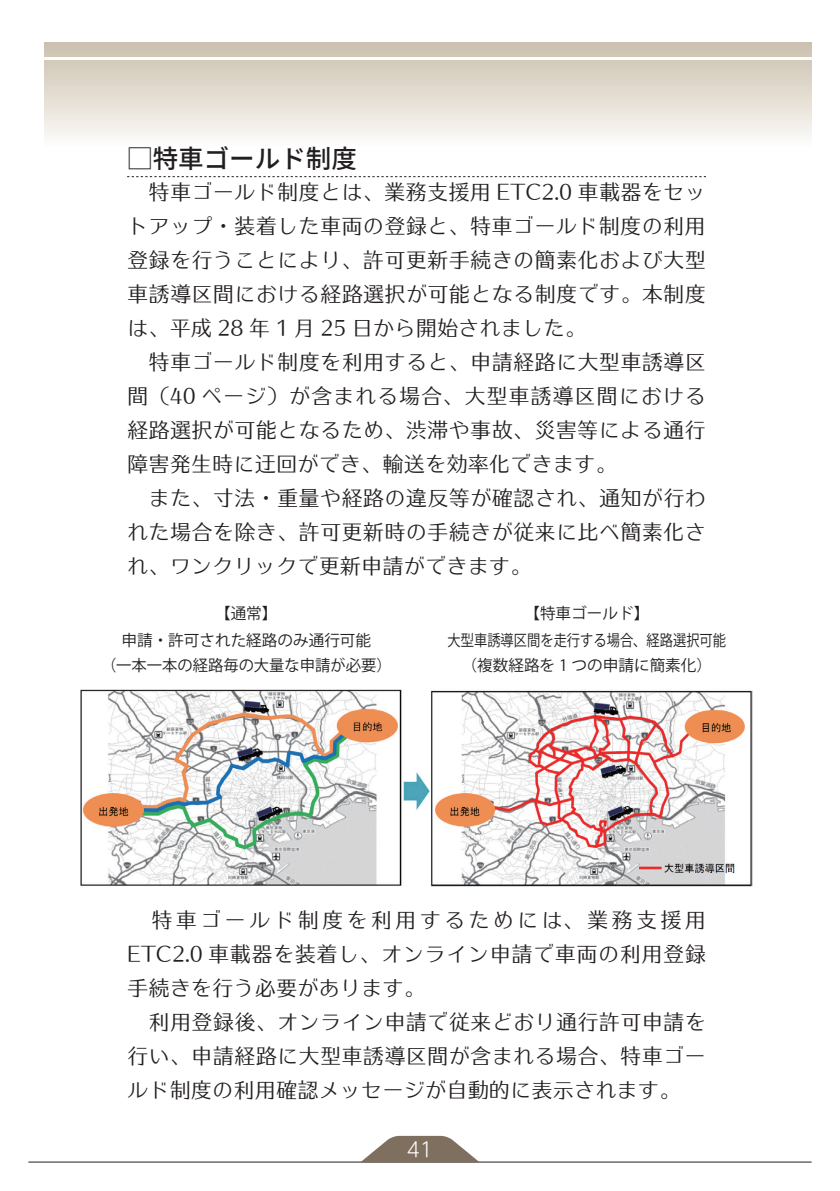
<style>
.page{position:relative;width:840px;height:1191px;background:#fff}
.page>*{position:absolute;margin:0;border:0;box-sizing:border-box;transform-origin:0 0}
.t1{font:500 25.6px "Noto Sans CJ Kjp";color:#231f20}
.t2{font:21.2px/34px "Kan 48 Typos Std";letter-spacing:.01em;color:#231f20}
.t3{font:300 19.8px "UD Shin M Go Pr 6 N";color:#fff}
.t4{font:15.6px/25.6px "Koz Go Pr 6 N";color:#231f20;text-align:center}
.t5{font:15.6px/25.6px "Koz Go Pr 6 N";color:#231f20;text-align:center;scale:.85 1}
.s1{font-family:"UD Shin Go Pr 6 N";font-weight:300}
</style>
<div class="page">
<hr style="left:28px;top:1161px;width:783px;height:1px;background:#231f20">
<div style="left:44px;top:42px;width:767px;height:105px;background:linear-gradient(to bottom,#cbbfac,#fcfcfa)"></div>
<hr style="left:44px;top:57px;width:767px;height:2px;background:#fff">
<svg style="left:360px;top:1135px;width:119px;height:27px"></svg>
<svg style="left:127px;top:176px;width:578px;height:1px"></svg>
<img style="left:81px;top:690px;width:671px;height:197px">
<p class="t1" style="left:127px;top:144px;width:231px"><span class="s1">□</span>特車ゴールド制度</p>
<p class="t2" style="left:127px;top:172px;width:580px">　特車ゴールド制度とは、業務支援用 ETC2.0 車載器をセットアップ・装着した車両の登録と、特車ゴールド制度の利用登録を行うことにより、許可更新手続きの簡素化および大型車誘導区間における経路選択が可能となる制度です。本制度は、平成 28 年 1 月 25 日から開始されました。<br>　特車ゴールド制度を利用すると、申請経路に大型車誘導区間（40 ページ）が含まれる場合、大型車誘導区間における経路選択が可能となるため、渋滞や事故、災害等による通行障害発生時に迂回ができ、輸送を効率化できます。<br>　また、寸法・重量や経路の違反等が確認され、通知が行われた場合を除き、許可更新時の手続きが従来に比べ簡素化され、ワンクリックで更新申請ができます。</p>
<p class="t4" style="left:215px;top:600px;width:64px">【通常】</p>
<p class="t4" style="left:524px;top:600px;width:126px">【特車ゴールド】</p>
<p class="t4" style="left:101px;top:627px;width:292px">申請・許可された経路のみ通行可能<br>（一本一本の経路毎の大量な申請が必要）</p>
<p class="t5" style="left:447px;top:627px;width:329px">大型車誘導区間を走行する場合、経路選択可能（複数経路を 1 つの申請に簡素化）</p>
<p class="t2" style="left:127px;top:899px;width:580px">　特車ゴールド制度を利用するためには、業務支援用<br>ETC2.0 車載器を装着し、オンライン申請で車両の利用登録手続きを行う必要があります。<br>　利用登録後、オンライン申請で従来どおり通行許可申請を行い、申請経路に大型車誘導区間が含まれる場合、特車ゴールド制度の利用確認メッセージが自動的に表示されます。</p>
<p class="t3" style="left:406px;top:1133px;width:28px">41</p>
</div>
